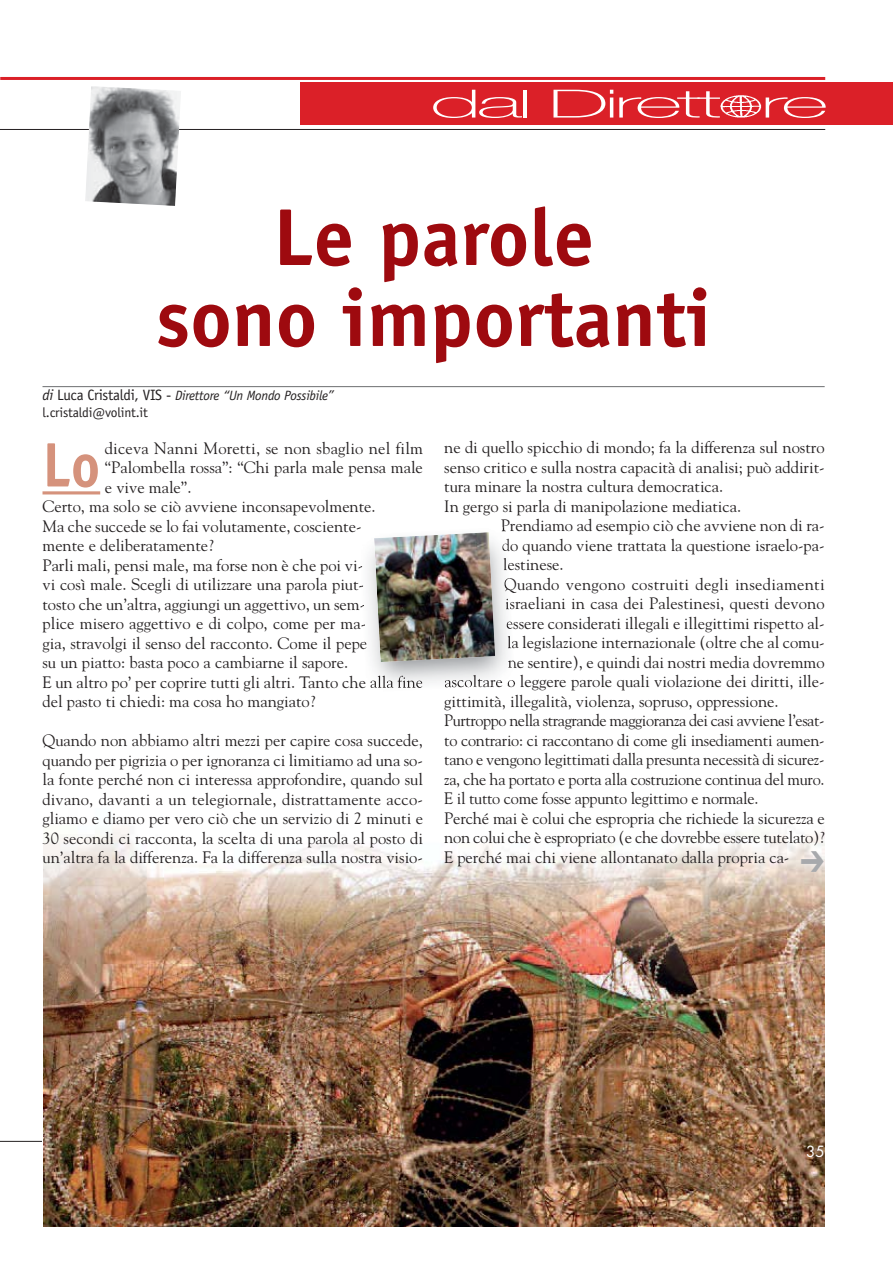
<style>
.page{position:relative;width:893px;height:1263px;background:#fff}
.page>*{position:absolute;margin:0;border:0;box-sizing:border-box;transform-origin:0 0}
.t1{font:700 81px/81px "Officina Sans";color:#9e0a0f;text-align:center}
.t2{font:700 63px "Officina Sans";color:#d5927c;scale:.9 1}
.t3{font:100 39px "Helvetica Neue";letter-spacing:-.055em;color:#fff;scale:2.36 1}
.t4{font:16.5px/19.5px "Goudy";color:#231f20;text-align:justify}
.t5{font:16.5px "Goudy";letter-spacing:-.025em;color:#231f20}
.t6{font:16.5px "Goudy";letter-spacing:-.02em;color:#231f20}
.t7{font:16.5px "Goudy";letter-spacing:.02em;color:#231f20}
.t8{font:15px "Futura";color:#fff}
.t9{font:italic 13.5px/16.5px "Officina Sans";letter-spacing:-.02em;color:#231f20}
.s1{color:#db2028}
.s2{font-size:15px}
.s3{font-style:normal;font-size:15px}
.s4{font-style:normal}
</style>
<div class="page">
<hr style="left:0;top:1141px;width:825px;height:1px;background:#231f20">
<img style="left:44px;top:828px;width:781px;height:398px">
<hr style="left:0;top:77px;width:825px;height:3px;background:#db2028">
<hr style="left:0;top:129px;width:825px;height:1px;background:#231f20">
<div style="left:300px;top:83px;width:593px;height:42px;background:#db2028"></div>
<img style="left:85px;top:86px;width:96px;height:120px">
<img style="left:720px;top:95px;width:42px;height:22px">
<hr style="left:42px;top:386px;width:783px;height:1px;background:#6d6e70">
<hr style="left:43px;top:491px;width:57px;height:3px;background:#d5927c">
<img style="left:360px;top:531px;width:155px;height:157px">
<svg style="left:502px;top:527px;width:4px;height:4px"></svg>
<img style="left:502px;top:538px;width:6px;height:14px">
<svg style="left:503px;top:558px;width:6px;height:12px"></svg>
<img style="left:504px;top:577px;width:6px;height:15px">
<svg style="left:506px;top:597px;width:5px;height:12px"></svg>
<svg style="left:506px;top:621px;width:6px;height:8px"></svg>
<svg style="left:507px;top:636px;width:6px;height:13px"></svg>
<svg style="left:508px;top:659px;width:6px;height:9px"></svg>
<img style="left:445px;top:675px;width:70px;height:12px">
<img style="left:374px;top:532px;width:121px;height:130px">
<svg style="left:801px;top:851px;width:23px;height:21px"></svg>
<h3 class="t3" style="left:430px;top:90px;width:170px">dal Dirett<span class="s1">o</span>re</h3>
<h1 class="t1" style="left:156px;top:204px;width:557px">Le parole<br>sono importanti</h1>
<p class="t9" style="left:42px;top:389px;width:293px"><span class="s2">di</span> <span class="s3">Luca Cristaldi, VIS -</span> Direttore “Un Mondo Possibile” <span class="s4">l.cristaldi@volint.it</span></p>
<p class="t4" style="left:105px;top:440px;width:319px">diceva Nanni Moretti, se non sbaglio nel film</p>
<p class="t4" style="left:105px;top:459px;width:319px">“Palombella rossa”: “Chi parla male pensa male</p>
<p class="t4" style="left:105px;top:479px;width:88px">e vive male”.</p>
<p class="t4" style="left:43px;top:498px;width:335px">Certo, ma solo se ciò avviene inconsapevolmente.</p>
<p class="t4" style="left:43px;top:518px;width:320px">Ma che succede se lo fai volutamente, cosciente-</p>
<p class="t4" style="left:42px;top:537px;width:173px">mente e deliberatamente?</p>
<p class="t4" style="left:42px;top:557px;width:322px">Parli mali, pensi male, ma forse non è che poi vi-</p>
<p class="t4" style="left:42px;top:576px;width:323px">vi così male. Scegli di utilizzare una parola piut-</p>
<p class="t4" style="left:42px;top:596px;width:324px">tosto che un’altra, aggiungi un aggettivo, un sem-</p>
<p class="t4" style="left:43px;top:615px;width:325px">plice misero aggettivo e di colpo, come per ma-</p>
<p class="t4" style="left:43px;top:635px;width:326px">gia, stravolgi il senso del racconto. Come il pepe</p>
<p class="t4" style="left:43px;top:654px;width:307px">su un piatto: basta poco a cambiarne il sapore.</p>
<p class="t4" style="left:43px;top:674px;width:382px">E un altro po’ per coprire tutti gli altri. Tanto che alla fine</p>
<p class="t4" style="left:43px;top:693px;width:274px">del pasto ti chiedi: ma cosa ho mangiato?</p>
<p class="t4" style="left:43px;top:732px;width:382px">Quando non abbiamo altri mezzi per capire cosa succede, quando per pigrizia o per ignoranza ci limitiamo ad una so&shy;la fonte perché non ci interessa approfondire, quando sul divano, davanti a un telegiornale, distrattamente acco&shy;gliamo e diamo per vero ciò che un servizio di 2 minuti e 30 secondi ci racconta, la scelta di una parola al posto di un’altra fa la differenza. Fa la differenza sulla nostra visio-</p>
<h2 class="t2" style="left:43px;top:441px;width:66px">Lo</h2>
<p class="t4" style="left:444px;top:439px;width:382px;text-align:left">ne di quello spicchio di mondo; fa la differenza sul nostro senso critico e sulla nostra capacità di analisi; può addirit&shy;tura minare la nostra cultura democratica.<br>In gergo si parla di manipolazione mediatica.</p>
<p class="t4" style="left:501px;top:517px;width:325px">Prendiamo ad esempio ciò che avviene non di ra-</p>
<p class="t4" style="left:502px;top:537px;width:324px">do quando viene trattata la questione israelo-pa-</p>
<p class="t4" style="left:503px;top:556px;width:62px">lestinese.</p>
<p class="t7" style="left:504px;top:577px;width:322px">Quando vengono costruiti degli insediamenti</p>
<p class="t4" style="left:505px;top:595px;width:321px">israeliani in casa dei Palestinesi, questi devono</p>
<p class="t4" style="left:506px;top:615px;width:320px">essere considerati illegali e illegittimi rispetto al-</p>
<p class="t4" style="left:507px;top:634px;width:319px">la legislazione internazionale (oltre che al comu-</p>
<p class="t4" style="left:508px;top:653px;width:318px">ne sentire), e quindi dai nostri media dovremmo</p>
<p class="t4" style="left:444px;top:673px;width:382px">ascoltare o leggere parole quali violazione dei diritti, ille-</p>
<p class="t4" style="left:444px;top:692px;width:336px">gittimità, illegalità, violenza, sopruso, oppressione.</p>
<p class="t5" style="left:444px;top:714px;width:382px">Purtroppo nella stragrande maggioranza dei casi avviene l’esat-</p>
<p class="t4" style="left:444px;top:731px;width:382px">to contrario: ci raccontano di come gli insediamenti aumen-</p>
<p class="t4" style="left:444px;top:751px;width:382px">tano e vengono legittimati dalla presunta necessità di sicurez-</p>
<p class="t4" style="left:444px;top:770px;width:382px">za, che ha portato e porta alla costruzione continua del muro.</p>
<p class="t4" style="left:444px;top:790px;width:316px">E il tutto come fosse appunto legittimo e normale.</p>
<p class="t4" style="left:444px;top:809px;width:382px">Perché mai è colui che espropria che richiede la sicurezza e</p>
<p class="t6" style="left:444px;top:831px;width:382px">non colui che è espropriato (e che dovrebbe essere tutelato)?</p>
<p class="t4" style="left:444px;top:848px;width:347px">E perché mai chi viene allontanato dalla propria ca-</p>
<p class="t8" style="left:806px;top:1145px;width:20px">35</p>
</div>
